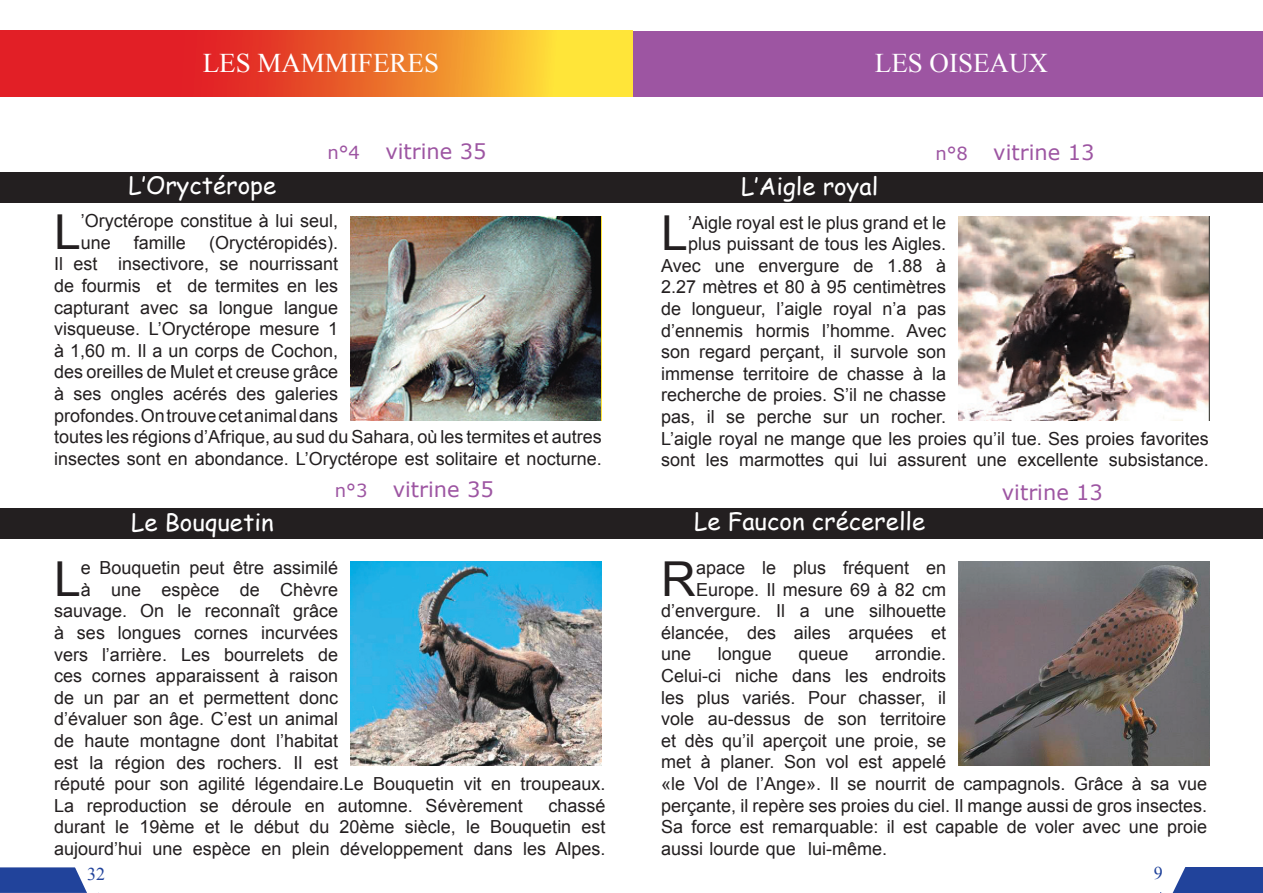
<style>
.page{position:relative;width:1263px;height:893px;background:#fff}
.page>*{position:absolute;margin:0;border:0;box-sizing:border-box;transform-origin:0 0}
.t1{font:48.15px "Arial";color:#231f20}
.t2{font:27px "Times New Roman";color:#fff}
.t3{font:24px "Comic Sans MS";color:#fff}
.t4{font:21px "Verdana";color:#9d55a2}
.t5{font:18px/21.6px "Arial";color:#231f20}
.t6{font:18px "Times New Roman";color:#21439b}
.s1{font-size:18px}
</style>
<div class="page">
<div style="left:0;top:172px;width:1263px;height:30px;background:#231f20"></div>
<div style="left:0;top:508px;width:1263px;height:30px;background:#231f20"></div>
<div style="left:634px;top:31px;width:629px;height:66px;background:#9d55a2"></div>
<img style="left:351px;top:561px;width:251px;height:204px">
<img style="left:351px;top:217px;width:250px;height:204px">
<svg style="left:0;top:31px;width:633px;height:66px"></svg>
<img style="left:959px;top:217px;width:251px;height:204px">
<img style="left:959px;top:561px;width:250px;height:204px">
<div style="left:1161px;top:867px;width:102px;height:26px;background:#21439b"></div>
<svg style="left:1160px;top:867px;width:25px;height:26px"></svg>
<div style="left:0;top:867px;width:99px;height:26px;background:#21439b"></div>
<svg style="left:74px;top:867px;width:25px;height:26px"></svg>
<h2 class="t2" style="left:203px;top:44px;width:238px">LES MAMMIFERES</h2>
<h2 class="t2" style="left:875px;top:44px;width:175px">LES OISEAUX</h2>
<p class="t4" style="left:327px;top:138px;width:160px"><span class="s1">n°4</span> vitrine 35</p>
<p class="t4" style="left:935px;top:139px;width:160px"><span class="s1">n°8</span> vitrine 13</p>
<h3 class="t3" style="left:129px;top:168px;width:149px">L‛Oryctérope</h3>
<h3 class="t3" style="left:741px;top:168px;width:138px">L‛Aigle royal</h3>
<h1 class="t1" style="left:54px;top:200px;width:28px">L</h1>
<p class="t5" style="left:81px;top:210px;width:259px">’Oryctérope constitue à lui seul, une</p>
<p class="t5" style="left:54px;top:232px;width:549px;text-indent:155px">(Oryctéropidés).<br>Il est insectivore, se nourrissant<br>de fourmis et de termites en les<br>capturant avec sa longue langue<br>visqueuse. L’Oryctérope mesure 1<br>à 1,60 m. Il a un corps de Cochon,<br>des oreilles de Mulet et creuse grâce<br>à ses ongles acérés des galeries<br>profondes. On trouve cet animal dans<br>toutes les régions d’Afrique, au sud du Sahara, où les termites et autres insectes sont en abondance. L’Oryctérope est solitaire et nocturne.</p>
<p class="t5" style="left:134px;top:232px;width:54px">famille</p>
<h1 class="t1" style="left:661px;top:202px;width:28px">L</h1>
<p class="t5" style="left:688px;top:212px;width:260px">’Aigle royal est le plus grand et le</p>
<p class="t5" style="left:688px;top:233px;width:260px">plus puissant de tous les Aigles.</p>
<p class="t5" style="left:661px;top:255px;width:286px">Avec une envergure de 1.88 à</p>
<p class="t5" style="left:661px;top:276px;width:286px">2.27 mètres et 80 à 95 centimètres</p>
<p class="t5" style="left:661px;top:298px;width:286px">de longueur, l’aigle royal n’a pas</p>
<p class="t5" style="left:661px;top:320px;width:286px">d’ennemis hormis l’homme. Avec</p>
<p class="t5" style="left:661px;top:341px;width:286px">son regard perçant, il survole son</p>
<p class="t5" style="left:661px;top:363px;width:286px">immense territoire de chasse à la</p>
<p class="t5" style="left:661px;top:384px;width:286px">recherche de proies. S’il ne chasse</p>
<p class="t5" style="left:661px;top:406px;width:286px">pas, il se perche sur un rocher.</p>
<p class="t5" style="left:661px;top:428px;width:549px">L’aigle royal ne mange que les proies qu’il tue. Ses proies favorites</p>
<p class="t5" style="left:661px;top:449px;width:549px">sont les marmottes qui lui assurent une excellente subsistance.</p>
<p class="t4" style="left:335px;top:476px;width:160px"><span class="s1">n°3</span> vitrine 35</p>
<p class="t4" style="left:1002px;top:479px;width:103px">vitrine 13</p>
<h3 class="t3" style="left:131px;top:504px;width:144px">Le Bouquetin</h3>
<h3 class="t3" style="left:694px;top:503px;width:233px">Le Faucon crécerelle</h3>
<h1 class="t1" style="left:54px;top:547px;width:28px">L</h1>
<p class="t5" style="left:81px;top:557px;width:259px">e Bouquetin peut être assimilé</p>
<p class="t5" style="left:81px;top:579px;width:259px">à une espèce de Chèvre</p>
<p class="t5" style="left:54px;top:600px;width:286px">sauvage. On le reconnaît grâce</p>
<p class="t5" style="left:54px;top:622px;width:286px">à ses longues cornes incurvées</p>
<p class="t5" style="left:54px;top:644px;width:286px">vers l’arrière. Les bourrelets de</p>
<p class="t5" style="left:54px;top:665px;width:286px">ces cornes apparaissent à raison</p>
<p class="t5" style="left:54px;top:687px;width:286px">de un par an et permettent donc</p>
<p class="t5" style="left:54px;top:708px;width:286px">d’évaluer son âge. C’est un animal</p>
<p class="t5" style="left:54px;top:730px;width:286px">de haute montagne dont l’habitat</p>
<p class="t5" style="left:54px;top:752px;width:286px">est la région des rochers. Il est</p>
<p class="t5" style="left:54px;top:773px;width:553px">réputé pour son agilité légendaire.Le Bouquetin vit en troupeaux.</p>
<p class="t5" style="left:54px;top:795px;width:470px">La reproduction se déroule en automne. Sévèrement</p>
<p class="t5" style="left:54px;top:795px;width:553px;text-align:justify;text-indent:494px">chassé durant le 19ème et le début du 20ème siècle, le Bouquetin est aujourd’hui une espèce en plein développement dans les Alpes.</p>
<h1 class="t1" style="left:661px;top:547px;width:36px">R</h1>
<p class="t5" style="left:696px;top:557px;width:252px">apace le plus fréquent en</p>
<p class="t5" style="left:696px;top:579px;width:252px">Europe. Il mesure 69 à 82 cm</p>
<p class="t5" style="left:661px;top:600px;width:286px">d’envergure. Il a une silhouette</p>
<p class="t5" style="left:661px;top:622px;width:286px">élancée, des ailes arquées et</p>
<p class="t5" style="left:661px;top:643px;width:32px">une</p>
<p class="t5" style="left:718px;top:643px;width:56px">longue</p>
<p class="t5" style="left:798px;top:643px;width:52px">queue</p>
<p class="t5" style="left:661px;top:643px;width:547px;text-indent:214px">arrondie.<br>Celui-ci niche dans les endroits<br>les plus variés. Pour chasser, il<br>vole au-dessus de son territoire<br>et dès qu’il aperçoit une proie, se<br>met à planer. Son vol est appelé<br>«le Vol de l’Ange». Il se nourrit de campagnols. Grâce à sa vue perçante, il repère ses proies du ciel. Il mange aussi de gros insectes.<br>Sa force est remarquable: il est capable de voler avec une proie aussi lourde que lui-même.</p>
<p class="t6" style="left:87px;top:861px;width:19px">32</p>
<p class="t6" style="left:1154px;top:861px;width:11px">9</p>
</div>
